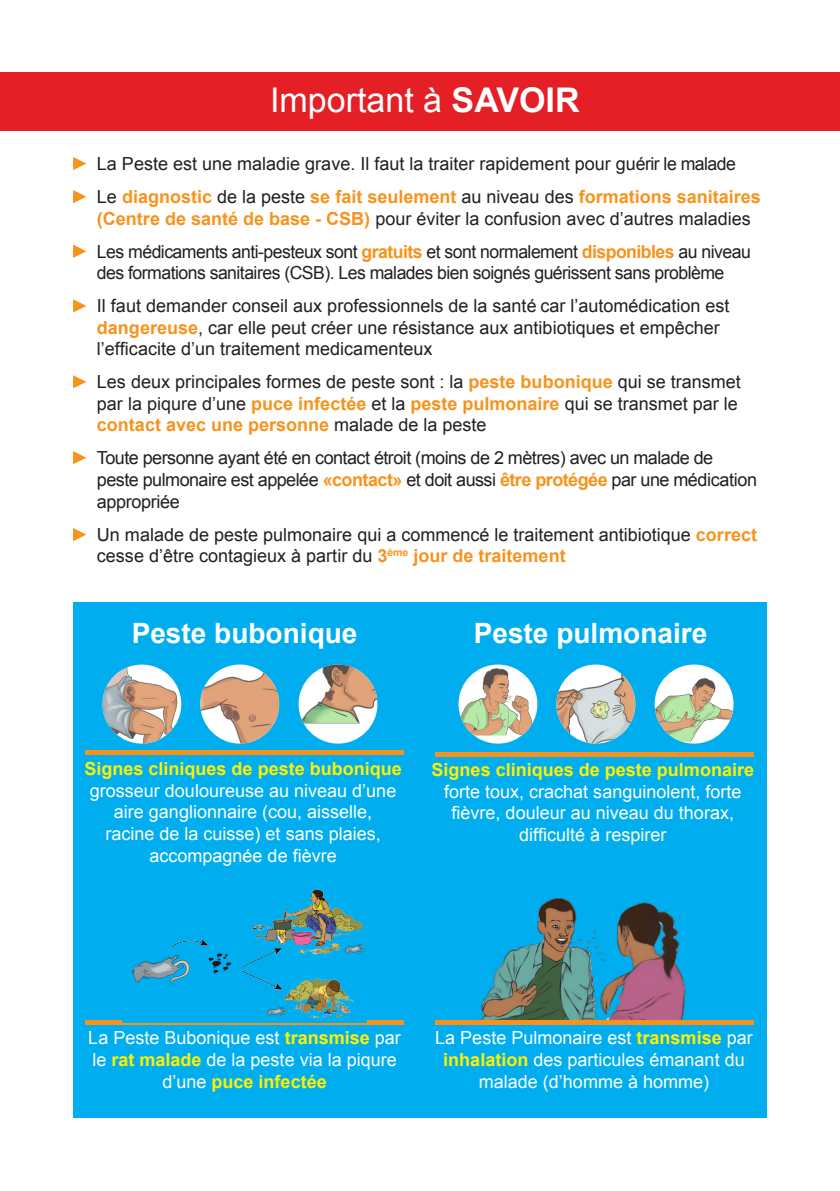
<style>
.page{position:relative;width:840px;height:1191px;background:#fff}
.page>*{position:absolute;margin:0;border:0;box-sizing:border-box;transform-origin:0 0}
.Paragraphe{font:34px "Arial";color:#fff}
.Paragraphe-2{font:700 28px "Arial";color:#fff}
.Paragraphe-3{font:18px/21.6px "Arial";color:#231f20}
.Paragraphe-4{font:18px/21.6px "Arial";color:#fff;text-align:center}
.Paragraphe-5{font:18px/21.6px "Arial";letter-spacing:-.03em;color:#231f20}
.Paragraphe-6{font:700 18px/21.6px "Arial";color:#f7931d}
.s1{font-weight:700}
.s2{font-weight:400;color:#231f20}
.s3{font-weight:700;color:#f7931d}
.s4{font-weight:700;color:#fff101}
</style>
<div class="page">
<div style="left:73px;top:602px;width:693px;height:516px;background:#00aeef"></div>
<div style="left:0;top:72px;width:839px;height:58px;background:#e41f25"></div>
<img style="left:481px;top:898px;width:205px;height:121px">
<svg style="left:73px;top:157px;width:13px;height:13px"></svg>
<svg style="left:73px;top:190px;width:13px;height:13px"></svg>
<svg style="left:73px;top:245px;width:13px;height:13px"></svg>
<svg style="left:73px;top:299px;width:13px;height:13px"></svg>
<svg style="left:73px;top:375px;width:13px;height:13px"></svg>
<svg style="left:73px;top:451px;width:13px;height:13px"></svg>
<svg style="left:73px;top:528px;width:13px;height:13px"></svg>
<svg style="left:85px;top:1020px;width:318px;height:4px"></svg>
<div style="left:85px;top:750px;width:318px;height:5px;background:#f7931d"></div>
<div style="left:434px;top:1019px;width:318px;height:5px;background:#f7931d"></div>
<div style="left:434px;top:752px;width:318px;height:5px;background:#f7931d"></div>
<img style="left:102px;top:664px;width:76px;height:79px">
<div style="left:458px;top:664px;width:79px;height:79px;background:#fff;border-radius:50%"></div>
<img style="left:458px;top:664px;width:79px;height:71px">
<img style="left:200px;top:664px;width:79px;height:79px;border-radius:39px">
<img style="left:556px;top:664px;width:79px;height:79px;border-radius:39px">
<img style="left:298px;top:664px;width:79px;height:79px;border-radius:39px">
<img style="left:654px;top:666px;width:79px;height:75px">
<img style="left:122px;top:889px;width:244px;height:132px">
<svg style="left:254px;top:915px;width:19px;height:10px"></svg>
<svg style="left:335px;top:934px;width:17px;height:12px"></svg>
<svg style="left:283px;top:1000px;width:14px;height:6px"></svg>
<img style="left:343px;top:940px;width:21px;height:14px">
<img style="left:265px;top:1003px;width:21px;height:13px">
<svg style="left:122px;top:945px;width:122px;height:49px"></svg>
<img style="left:126px;top:943px;width:65px;height:42px">
<p class="Paragraphe" style="left:270px;top:78px;width:311px">Important à <span class="s1">SAVOIR</span></p>
<p class="Paragraphe-3" style="left:97px;top:153px;width:640px">La Peste est une maladie grave. Il faut la traiter rapidement pour guérir le malade</p>
<p class="Paragraphe-6" style="left:97px;top:186px;width:665px"><span class="s2">Le</span> diagnostic <span class="s2">de la peste</span> se fait seulement <span class="s2">au niveau des</span> formations sanitaires (Centre de santé de base - CSB) <span class="s2">pour éviter la confusion avec d’autres maladies</span></p>
<p class="Paragraphe-5" style="left:97px;top:241px;width:655px">Les médicaments anti-pesteux sont <span class="s3">gratuits</span> et sont normalement <span class="s3">disponibles</span> au niveau des formations sanitaires (CSB). Les malades bien soignés guérissent sans problème</p>
<p class="Paragraphe-3" style="left:97px;top:295px;width:633px">Il faut demander conseil aux professionnels de la santé car l’automédication est <span class="s3">dangereuse</span>, car elle peut créer une résistance aux antibiotiques et empêcher l’efficacite d’un traitement medicamenteux</p>
<p class="Paragraphe-3" style="left:97px;top:371px;width:645px">Les deux principales formes de peste sont : la <span class="s3">peste bubonique</span> qui se transmet par la piqure d’une <span class="s3">puce infectée</span> et la <span class="s3">peste pulmonaire</span> qui se transmet par le <span class="s3">contact avec une personne</span> malade de la peste</p>
<p class="Paragraphe-5" style="left:97px;top:447px;width:661px">Toute personne ayant été en contact étroit (moins de 2 mètres) avec un malade de peste pulmonaire est appelée <span class="s3">«contact»</span> et doit aussi <span class="s3">être protégée</span> par une médication appropriée</p>
<p class="Paragraphe-3" style="left:97px;top:523px;width:661px">Un malade de peste pulmonaire qui a commencé le traitement antibiotique <span class="s3">correct </span>cesse d’être contagieux à partir du <span class="s3">3</span><sup>ème</sup> <span class="s3">jour de traitement</span></p>
<p class="Paragraphe-2" style="left:132px;top:614px;width:227px">Peste bubonique</p>
<p class="Paragraphe-2" style="left:473px;top:614px;width:235px">Peste pulmonaire</p>
<p class="Paragraphe-4" style="left:84px;top:758px;width:319px"><span class="s4">Signes cliniques de peste bubonique </span>grosseur douloureuse au niveau d’une aire ganglionnaire (cou, aisselle,<br>racine de la cuisse) et sans plaies, accompagnée de fièvre</p>
<p class="Paragraphe-4" style="left:431px;top:759px;width:324px"><span class="s4">Signes cliniques de peste pulmonaire </span>forte toux, crachat sanguinolent, forte fièvre, douleur au niveau du thorax, difficulté à respirer</p>
<p class="Paragraphe-4" style="left:88px;top:1027px;width:314px">La Peste Bubonique est <span class="s4">transmise</span> par le <span class="s4">rat malade</span> de la peste via la piqure d’une <span class="s4">puce infectée</span></p>
<p class="Paragraphe-4" style="left:435px;top:1027px;width:319px">La Peste Pulmonaire est <span class="s4">transmise</span> par <span class="s4">inhalation</span> des particules émanant du malade (d’homme à homme)</p>
</div>
